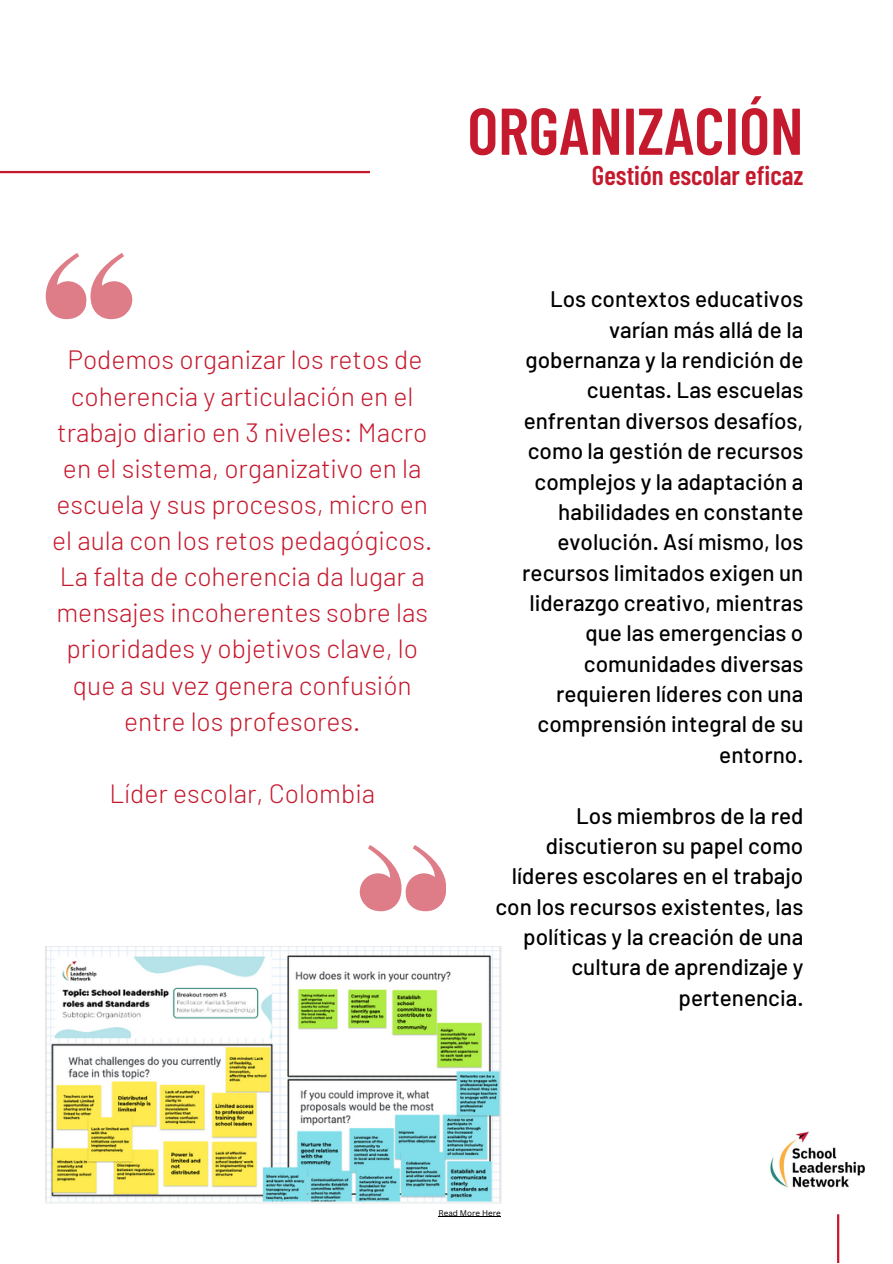
<style>
.page{position:relative;width:893px;height:1264px;background:#fff}
.page>*{position:absolute;margin:0;border:0;box-sizing:border-box;transform-origin:0 0}
.t1{font:600 66px "Barlow Condensed";color:#c5192d}
.t2{font:600 27px "Barlow Condensed";color:#c5192d}
.t3{font:300 26.4px/36.2px "Barlow";color:#c5192d;text-align:center}
.t4{font:500 22.5px/30.3px "Barlow";color:#000;text-align:right}
.t5{font:7.95px "Canva Sans";color:#000}
</style>
<div class="page">
<hr style="left:0;top:171px;width:370px;height:2px;background:#c5192d">
<hr style="left:837px;top:1214px;width:2px;height:48px;background:#c5192d">
<img style="left:770px;top:1131px;width:95px;height:57px">
<svg style="left:46px;top:253px;width:86px;height:66px"></svg>
<img style="left:46px;top:947px;width:455px;height:256px">
<svg style="left:360px;top:845px;width:86px;height:66px"></svg>
<hr style="left:438px;top:1216px;width:62px;height:1px;background:#000">
<p class="t1" style="left:467px;top:89px;width:337px">ORGANIZACIÓN</p>
<p class="t2" style="left:592px;top:158px;width:213px">Gestión escolar eficaz</p>
<p class="t3" style="left:52px;top:341px;width:382px">Podemos organizar los retos de coherencia y articulación en el trabajo diario en 3 niveles: Macro en el sistema, organizativo en la escuela y sus procesos, micro en el aula con los retos pedagógicos.<br>La falta de coherencia da lugar a mensajes incoherentes sobre las prioridades y objetivos clave, lo que a su vez genera confusión entre los profesores.</p>
<p class="t3" style="left:109px;top:774px;width:267px">Líder escolar, Colombia</p>
<p class="t4" style="left:522px;top:283px;width:282px">Los contextos educativos varían más allá de la gobernanza y la rendición de cuentas. Las escuelas enfrentan diversos desafíos, como la gestión de recursos complejos y la adaptación a habilidades en constante evolución. Así mismo, los recursos limitados exigen un liderazgo creativo, mientras que las emergencias o comunidades diversas requieren líderes con una comprensión integral de su entorno.</p>
<p class="t4" style="left:495px;top:799px;width:309px">Los miembros de la red discutieron su papel como líderes escolares en el trabajo con los recursos existentes, las políticas y la creación de una cultura de aprendizaje y pertenencia.</p>
<p class="t5" style="left:438px;top:1207px;width:64px">Read More Here</p>
</div>
